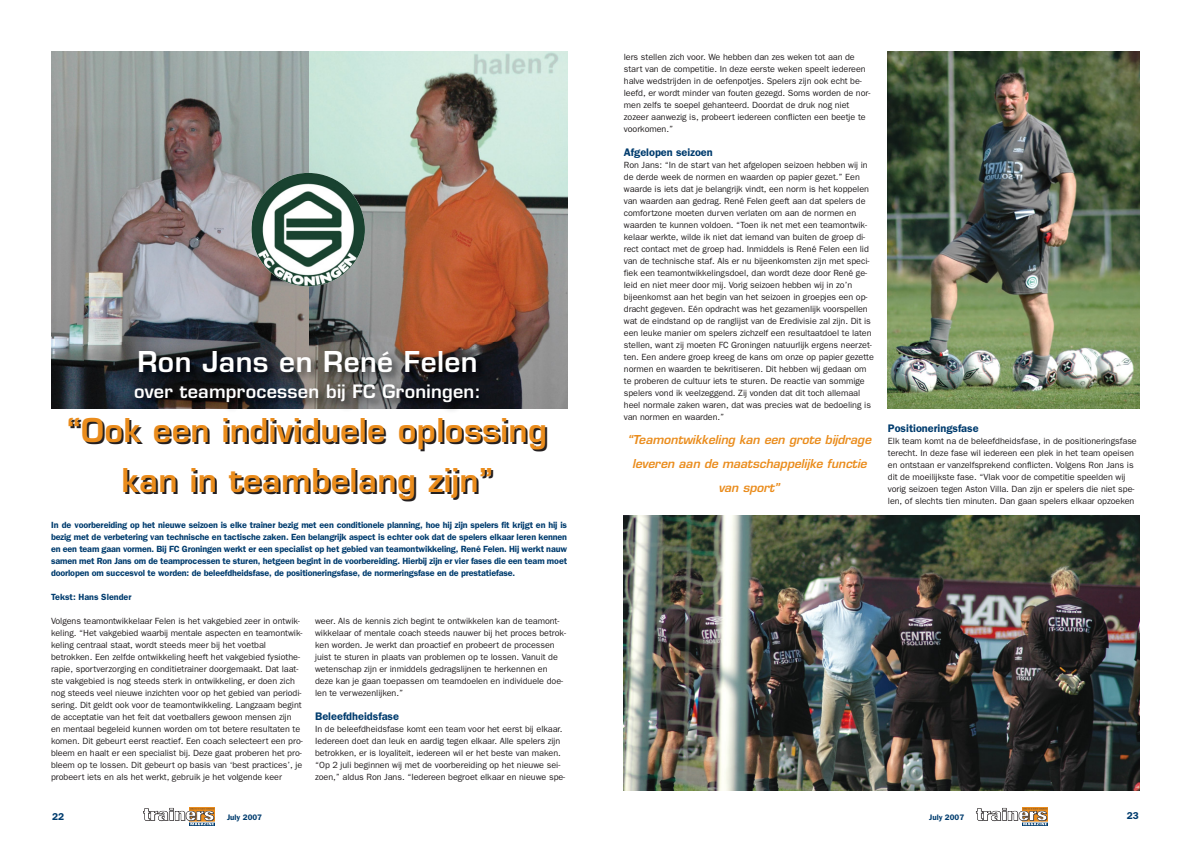
<style>
.page{position:relative;width:1191px;height:842px;background:#fff}
.page>*{position:absolute;margin:0;border:0;box-sizing:border-box;transform-origin:0 0}
.t1{font:600 32px/50px "Eurostile";letter-spacing:.015em;color:#ea8c1c;text-align:center}
.t2{font:600 28px "Eurostile";letter-spacing:.015em;color:#fff}
.t3{font:600 18px "Eurostile";letter-spacing:.015em;color:#fff}
.t4{font:italic 600 12px/24px "Eurostile";color:#ea8c1c;text-align:center}
.t5{font:600 11px "Franklin Gothic";color:#003c6e}
.t6{font:600 10px "Franklin Gothic";color:#003c6e}
.t7{font:9px/12px "Franklin Gothic";letter-spacing:-.005em;color:#231f20}
.t8{font:600 9px/12px "Franklin Gothic";letter-spacing:-.015em;color:#003c6e;text-align:justify}
.t9{font:600 8px "Franklin Gothic";color:#003c6e}
</style>
<div class="page">
<div style="left:1022px;top:806px;width:26px;height:19px;background:#ea8c1c"></div>
<svg style="left:1022px;top:825px;width:26px;height:1px"></svg>
<svg style="left:976px;top:808px;width:72px;height:17px"></svg>
<div style="left:189px;top:806px;width:26px;height:19px;background:#ea8c1c"></div>
<svg style="left:189px;top:825px;width:26px;height:1px"></svg>
<svg style="left:143px;top:808px;width:72px;height:17px"></svg>
<img style="left:51px;top:51px;width:258px;height:357px">
<svg style="left:309px;top:51px;width:258px;height:357px;background:#ac9988"></svg>
<img style="left:251px;top:173px;width:114px;height:113px;border-radius:50%">
<img style="left:85px;top:408px;width:454px;height:3px">
<img style="left:85px;top:343px;width:454px;height:65px">
<img style="left:888px;top:51px;width:252px;height:357px">
<img style="left:624px;top:516px;width:516px;height:275px">
<h2 class="t2" style="left:137px;top:351px;width:342px">Ron Jans en René Felen</h2>
<h3 class="t3" style="left:134px;top:384px;width:348px">over teamprocessen bij FC Groningen:</h3>
<h1 class="t1" style="left:67px;top:409px;width:482px">“Ook een individuele oplossing kan in teambelang zijn”</h1>
<p class="t8" style="left:51px;top:520px;width:517px">In de voorbereiding op het nieuwe seizoen is elke trainer bezig met een conditionele planning, hoe hij zijn spelers fit krijgt en hij is bezig met de verbetering van technische en tactische zaken. Een belangrijk aspect is echter ook dat de spelers elkaar leren kennen en een team gaan vormen. Bij FC Groningen werkt er een specialist op het gebied van teamontwikkeling, René Felen. Hij werkt nauw samen met Ron Jans om de teamprocessen te sturen, hetgeen begint in de voorbereiding. Hierbij zijn er vier fases die een team moet doorlopen om succesvol te worden: de beleefdheidsfase, de positioneringsfase, de normeringsfase en de prestatiefase.</p>
<p class="t8" style="left:51px;top:592px;width:82px">Tekst: Hans Slender</p>
<p class="t7" style="left:51px;top:616px;width:253px">Volgens teamontwikkelaar Felen is het vakgebied zeer in ontwik&shy;keling. “Het vakgebied waarbij mentale aspecten en teamontwik&shy;keling centraal staat, wordt steeds meer bij het voetbal betrokken. Een zelfde ontwikkeling heeft het vakgebied fysiothe&shy;rapie, sportverzorging en conditietrainer doorgemaakt. Dat laat&shy;ste vakgebied is nog steeds sterk in ontwikkeling, er doen zich nog steeds veel nieuwe inzichten voor op het gebied van periodi&shy;sering. Dit geldt ook voor de teamontwikkeling. Langzaam begint de acceptatie van het feit dat voetballers gewoon mensen zijn en mentaal begeleid kunnen worden om tot betere resultaten te komen. Dit gebeurt eerst reactief. Een coach selecteert een pro&shy;bleem en haalt er een specialist bij. Deze gaat proberen het pro&shy;bleem op te lossen. Dit gebeurt op basis van ‘best practices’, je probeert iets en als het werkt, gebruik je het volgende keer</p>
<p class="t7" style="left:315px;top:616px;width:252px">weer. Als de kennis zich begint te ontwikkelen kan de teamont&shy;wikkelaar of mentale coach steeds nauwer bij het proces betrok&shy;ken worden. Je werkt dan proactief en probeert de processen juist te sturen in plaats van problemen op te lossen. Vanuit de wetenschap zijn er inmiddels gedragslijnen te herkennen en deze kan je gaan toepassen om teamdoelen en individuele doe&shy;len te verwezenlijken.”</p>
<p class="t5" style="left:315px;top:712px;width:85px">Beleefdheidsfase</p>
<p class="t7" style="left:315px;top:724px;width:252px">In de beleefdheidsfase komt een team voor het eerst bij elkaar.<br>Iedereen doet dan leuk en aardig tegen elkaar. Alle spelers zijn betrokken, er is loyaliteit, iedereen wil er het beste van maken. “Op 2 juli beginnen wij met de voorbereiding op het nieuwe sei&shy;zoen,” aldus Ron Jans. “Iedereen begroet elkaar en nieuwe spe-</p>
<p class="t7" style="left:624px;top:52px;width:248px">lers stellen zich voor. We hebben dan zes weken tot aan de start van de competitie. In deze eerste weken speelt iedereen halve wedstrijden in de oefenpotjes. Spelers zijn ook echt be&shy;leefd, er wordt minder van fouten gezegd. Soms worden de nor&shy;men zelfs te soepel gehanteerd. Doordat de druk nog niet zozeer aanwezig is, probeert iedereen conflicten een beetje te voorkomen.”</p>
<p class="t5" style="left:624px;top:148px;width:90px">Afgelopen seizoen</p>
<p class="t7" style="left:624px;top:160px;width:251px">Ron Jans: “In de start van het afgelopen seizoen hebben wij in de derde week de normen en waarden op papier gezet.” Een waarde is iets dat je belangrijk vindt, een norm is het koppelen van waarden aan gedrag. René Felen geeft aan dat spelers de comfortzone moeten durven verlaten om aan de normen en waarden te kunnen voldoen. “Toen ik net met een teamontwik&shy;kelaar werkte, wilde ik niet dat iemand van buiten de groep di&shy;rect contact met de groep had. Inmiddels is René Felen een lid van de technische staf. Als er nu bijeenkomsten zijn met speci&shy;fiek een teamontwikkelingsdoel, dan wordt deze door René ge&shy;leid en niet meer door mij. Vorig seizoen hebben wij in zo’n bijeenkomst aan het begin van het seizoen in groepjes een op&shy;dracht gegeven. Eén opdracht was het gezamenlijk voorspellen wat de eindstand op de ranglijst van de Eredivisie zal zijn. Dit is een leuke manier om spelers zichzelf een resultaatdoel te laten stellen, want zij moeten FC Groningen natuurlijk ergens neerzet&shy;ten. Een andere groep kreeg de kans om onze op papier gezette normen en waarden te bekritiseren. Dit hebben wij gedaan om te proberen de cultuur iets te sturen. De reactie van sommige spelers vond ik veelzeggend. Zij vonden dat dit toch allemaal heel normale zaken waren, dat was precies wat de bedoeling is van normen en waarden.”</p>
<h3 class="t4" style="left:627px;top:429px;width:248px">“Teamontwikkeling kan een grote bijdrage leveren aan de maatschappelijke functie van sport”</h3>
<p class="t5" style="left:888px;top:424px;width:92px">Positioneringsfase</p>
<p class="t7" style="left:888px;top:436px;width:250px">Elk team komt na de beleefdheidsfase, in de positioneringsfase terecht. In deze fase wil iedereen een plek in het team opeisen en ontstaan er vanzelfsprekend conflicten. Volgens Ron Jans is dit de moeilijkste fase. “Vlak voor de competitie speelden wij vorig seizoen tegen Aston Villa. Dan zijn er spelers die niet spe&shy;len, of slechts tien minuten. Dan gaan spelers elkaar opzoeken</p>
<p class="t6" style="left:52px;top:813px;width:13px">22</p>
<p class="t9" style="left:227px;top:814px;width:37px">July 2007</p>
<p class="t9" style="left:929px;top:814px;width:37px">July 2007</p>
<p class="t6" style="left:1127px;top:812px;width:13px">23</p>
</div>
